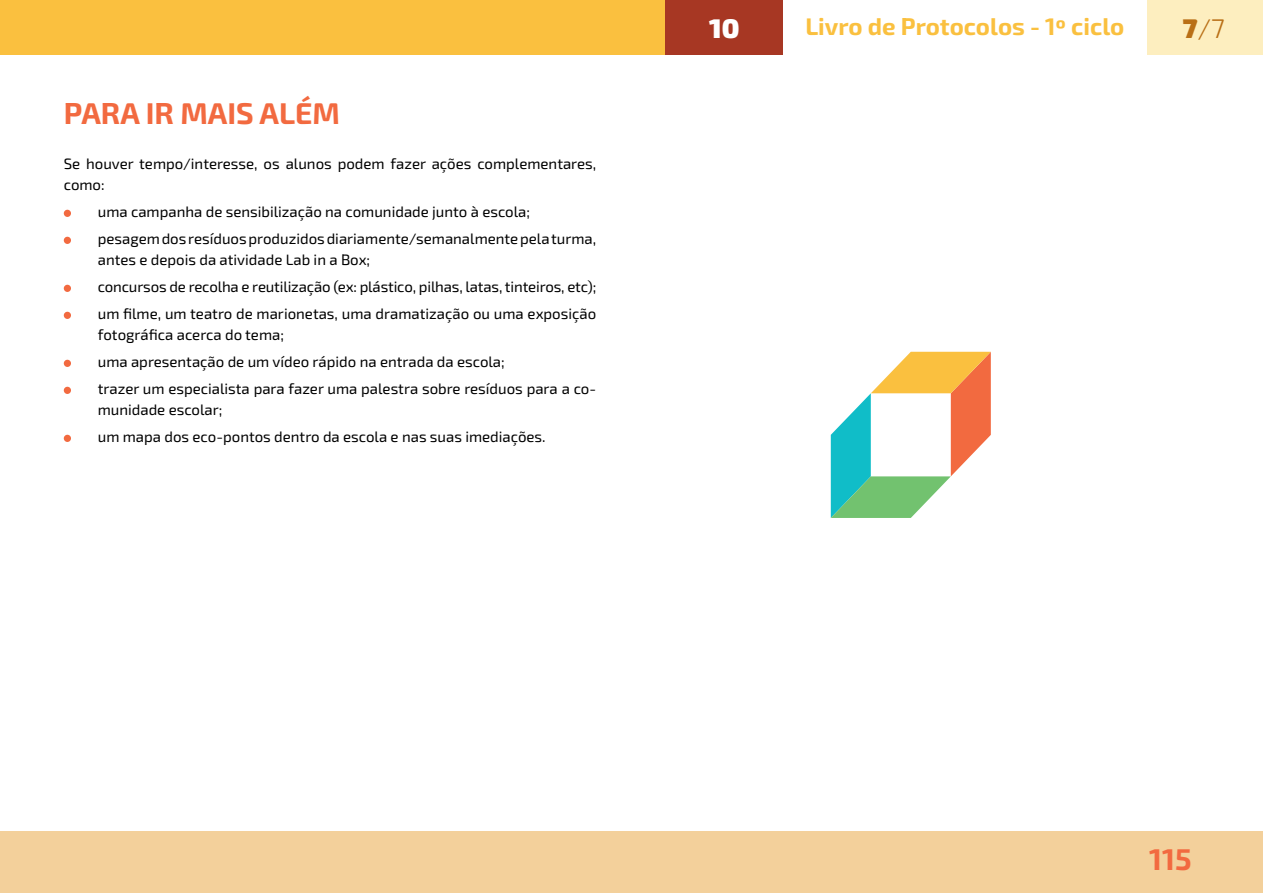
<style>
.page{position:relative;width:1263px;height:893px;background:#fff}
.page>*{position:absolute;margin:0;border:0;box-sizing:border-box;transform-origin:0 0}
.t1{font:700 30px "Exo 2";color:#f26a40}
.t2{font:27px "Exo 2";color:#b96f16}
.t3{font:900 27px "Exo 2";color:#fff}
.t4{font:700 24px "Exo 2";color:#fac03f}
.t5{font:15px/27px "Exo 2";color:#000}
.s1{font-weight:900}
</style>
<div class="page">
<div style="left:0;top:831px;width:1263px;height:62px;background:#f3d09b"></div>
<div style="left:0;top:0;width:783px;height:55px;background:#fac03f"></div>
<div style="left:1147px;top:0;width:116px;height:55px;background:#fdeebf"></div>
<div style="left:666px;top:0;width:117px;height:55px;background:#a73723"></div>
<div style="left:64px;top:210px;width:7px;height:7px;background:#f26a40;border-radius:50%"></div>
<div style="left:64px;top:237px;width:7px;height:7px;background:#f26a40;border-radius:50%"></div>
<div style="left:64px;top:285px;width:7px;height:7px;background:#f26a40;border-radius:50%"></div>
<div style="left:64px;top:312px;width:7px;height:7px;background:#f26a40;border-radius:50%"></div>
<div style="left:64px;top:360px;width:7px;height:7px;background:#f26a40;border-radius:50%"></div>
<div style="left:64px;top:387px;width:7px;height:7px;background:#f26a40;border-radius:50%"></div>
<div style="left:64px;top:435px;width:7px;height:7px;background:#f26a40;border-radius:50%"></div>
<svg style="left:831px;top:352px;width:160px;height:166px"></svg>
<h1 class="t1" style="left:64px;top:93px;width:278px">PARA IR MAIS ALÉM</h1>
<p class="t5" style="left:64px;top:153px;width:534px;line-height:21px">Se houver tempo/interesse, os alunos podem fazer ações complementares, como:</p>
<p class="t5" style="left:98px;top:198px;width:500px">uma campanha de sensibilização na comunidade junto à escola; pesagemdosresíduosproduzidosdiariamente/semanalmentepelaturma,</p>
<p class="t5" style="left:98px;top:246px;width:500px">antes e depois da atividade Lab in a Box;<br>concursos de recolha e reutilização (ex: plástico, pilhas, latas, tinteiros, etc); um filme, um teatro de marionetas, uma dramatização ou uma exposição</p>
<p class="t5" style="left:98px;top:321px;width:500px">fotográfica acerca do tema;<br>uma apresentação de um vídeo rápido na entrada da escola;<br>trazer um especialista para fazer uma palestra sobre resíduos para a co-</p>
<p class="t5" style="left:98px;top:396px;width:449px">munidade escolar;<br>um mapa dos eco-pontos dentro da escola e nas suas imediações.</p>
<h2 class="t3" style="left:709px;top:10px;width:32px">10</h2>
<h3 class="t4" style="left:805px;top:10px;width:320px">Livro de Protocolos - 1º ciclo</h3>
<h2 class="t2" style="left:1183px;top:10px;width:44px"><span class="s1">7</span>/7</h2>
<h1 class="t1" style="left:1149px;top:838px;width:44px">115</h1>
</div>
